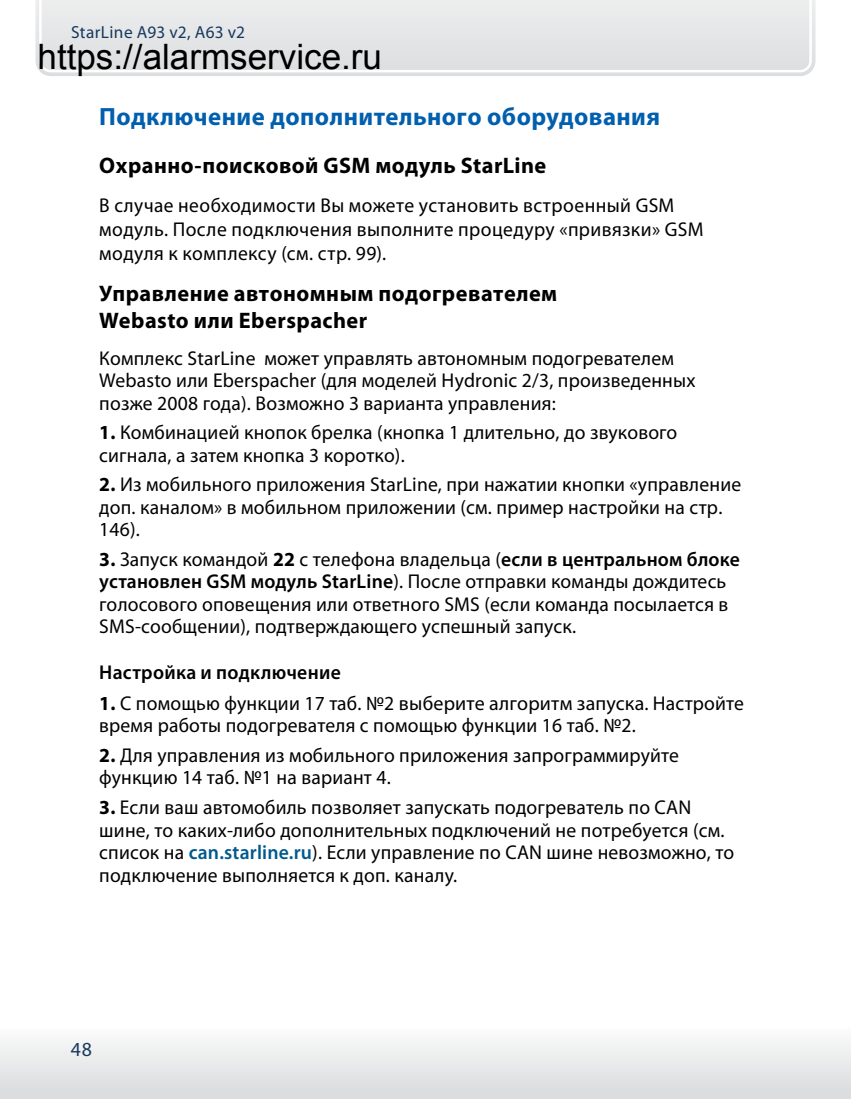
<style>
.page{position:relative;width:851px;height:1099px;background:#fff}
.page>*{position:absolute;margin:0;border:0;box-sizing:border-box;transform-origin:0 0}
.t1{font:700 25px "Myriad Pro";letter-spacing:.02em;color:#005fae}
.t2{font:700 22.5px/27px "Myriad Pro";letter-spacing:.02em;color:#000}
.t3{font:20px/22.5px "Myriad Pro";letter-spacing:.01em;color:#000}
.t4{font:600 20px "Myriad Pro";letter-spacing:.015em;color:#000}
.t5{font:20px "Myriad Pro";color:#17395e}
.t6{font:17.5px "Myriad Pro";letter-spacing:.01em;color:#17395e}
.s1{font-weight:700}
.s2{font-weight:600}
.s3{font-weight:600;color:#005a8e}
</style>
<div class="page">
<svg style="left:35px;top:0;width:780px;height:76px;background:#dedfe1"></svg>
<svg style="left:38px;top:0;width:774px;height:74px;background:#dbdcdd"></svg>
<svg style="left:0;top:1041px;width:850px;height:57px"></svg>
<p class="t6" style="left:71px;top:22px;width:175px">StarLine A93 v2, А63 v2</p>
<p class="t1" style="left:99px;top:100px;width:562px">Подключение дополнительного оборудования</p>
<p class="t2" style="left:99px;top:151px;width:448px">Охранно-поисковой GSM модуль StarLine</p>
<p class="t3" style="left:99px;top:192px;width:605px;line-height:24px">В случае необходимости Вы можете установить встроенный GSM модуль. После подключения выполните процедуру «привязки» GSM модуля к комплексу (см. стр. 99).</p>
<p class="t2" style="left:99px;top:279px;width:459px">Управление автономным подогревателем<br>Webasto или Eberspacher</p>
<p class="t3" style="left:99px;top:346px;width:597px">Комплекс StarLine может управлять автономным подогревателем<br>Webasto или Eberspacher (для моделей Hydronic 2/3, произведенных позже 2008 года). Возможно 3 варианта управления:</p>
<p class="t3" style="left:99px;top:421px;width:579px"><span class="s1">1.</span> Комбинацией кнопок брелка (кнопка 1 длительно, до звукового сигнала, а затем кнопка 3 коротко).</p>
<p class="t3" style="left:99px;top:473px;width:643px"><span class="s1">2.</span> Из мобильного приложения StarLine, при нажатии кнопки «управление доп. каналом» в мобильном приложении (см. пример настройки на стр.<br>146).</p>
<p class="t3" style="left:99px;top:547px;width:642px"><span class="s1">3.</span> Запуск командой <span class="s1">22</span> с телефона владельца (<span class="s2">если в центральном блоке установлен GSM модуль StarLine</span>). После отправки команды дождитесь голосового оповещения или ответного SMS (если команда посылается в SMS-сообщении), подтверждающего успешный запуск.</p>
<p class="t4" style="left:99px;top:659px;width:243px">Настройка и подключение</p>
<p class="t3" style="left:99px;top:691px;width:646px"><span class="s1">1.</span> С помощью функции 17 таб. №2 выберите алгоритм запуска. Настройте время работы подогревателя с помощью функции 16 таб. №2.</p>
<p class="t3" style="left:99px;top:743px;width:581px"><span class="s1">2.</span> Для управления из мобильного приложения запрограммируйте функцию 14 таб. №1 на вариант 4.</p>
<p class="t3" style="left:99px;top:795px;width:636px"><span class="s1">3.</span> Если ваш автомобиль позволяет запускать подогреватель по CAN шине, то каких-либо дополнительных подключений не потребуется (см. список на <span class="s3">can.starline.ru</span>). Если управление по CAN шине невозможно, то подключение выполняется к доп. каналу.</p>
<p class="t5" style="left:71px;top:1037px;width:22px">48</p>
</div>
